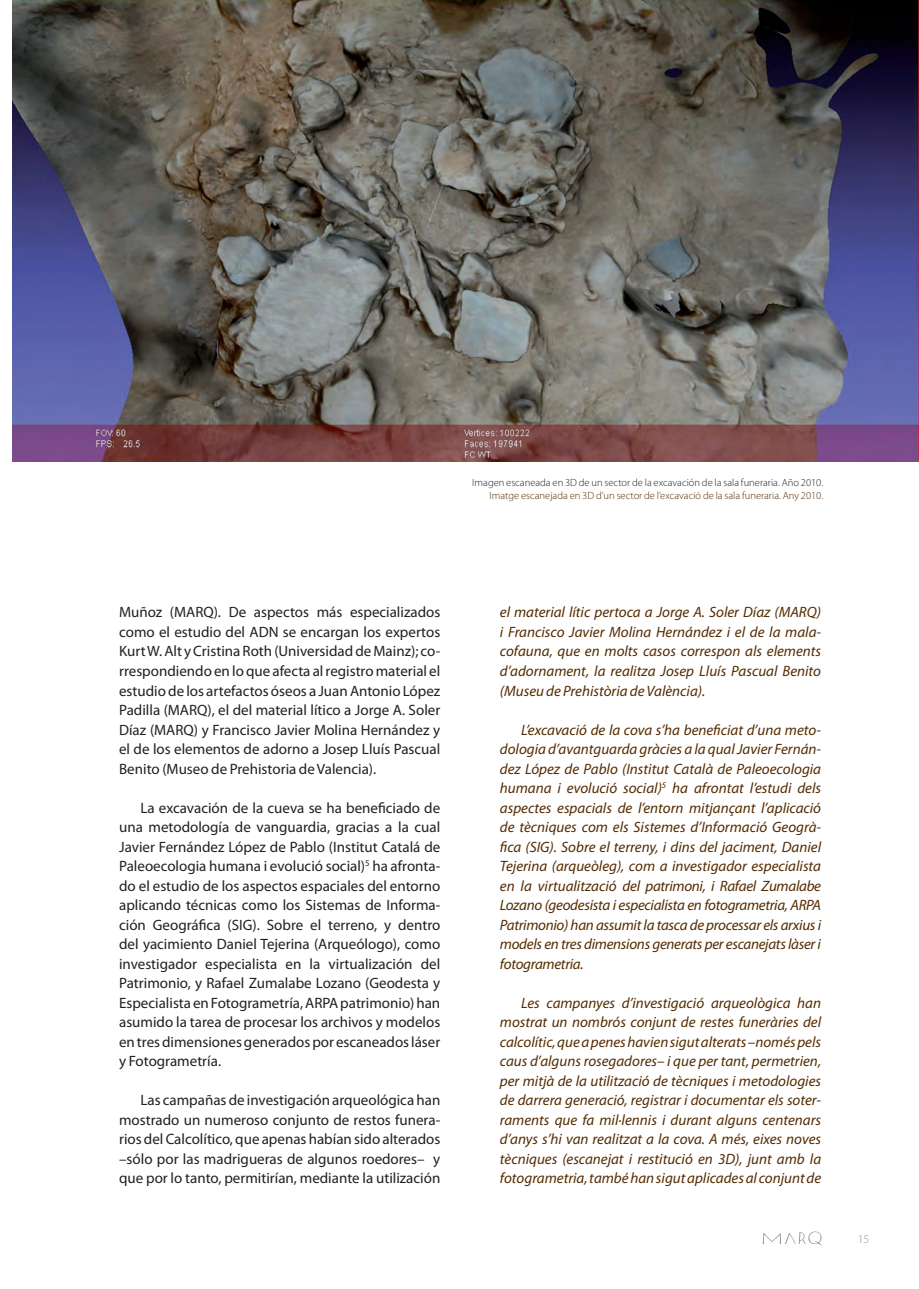
<style>
.page{position:relative;width:919px;height:1289px;background:#fff}
.page>*{position:absolute;margin:0;border:0;box-sizing:border-box;transform-origin:0 0}
.t1{font:italic 15px/19.5px "Myriad Pro";color:#552b00;text-align:justify}
.t2{font:15px/19.5px "Myriad Pro";color:#231f20;text-align:justify}
.t3{font:300 12px "Myriad Pro";color:#939598}
.t4{font:300 10.5px "Myriad Pro";color:#231f20}
.t5{font:300 10.5px "Myriad Pro";color:#552b00}
</style>
<div class="page">
<svg style="left:762px;top:1231px;width:59px;height:14px"></svg>
<img style="left:13px;top:0;width:905px;height:462px">
<p class="t4" style="left:472px;top:476px;width:352px">Imagen escaneada en 3D de un sector de la excavación de la sala funeraria. Año 2010.</p>
<p class="t5" style="left:489px;top:489px;width:335px">Imatge escanejada en 3D d’un sector de l’excavació de la sala funeraria. Any 2010.</p>
<p class="t2" style="left:119px;top:602px;width:323px">Muñoz (MARQ). De aspectos más especializados como el estudio del ADN se encargan los expertos Kurt W. Alt y Cristina Roth (Universidad de Mainz); co&shy;rrespondiendo en lo que afecta al registro material el estudio de los artefactos óseos a Juan Antonio López Padilla (MARQ), el del material lítico a Jorge A. Soler Díaz (MARQ) y Francisco Javier Molina Hernández y el de los elementos de adorno a Josep Lluís Pascual Benito (Museo de Prehistoria de Valencia).</p>
<p class="t2" style="left:119px;top:797px;width:323px;text-indent:21px">La excavación de la cueva se ha beneficiado de una metodología de vanguardia, gracias a la cual Javier Fernández López de Pablo (Institut Catalá de Paleoecologia humana i evolució social)<sup>5</sup> ha afronta&shy;do el estudio de los aspectos espaciales del entorno aplicando técnicas como los Sistemas de Informa&shy;ción Geográfica (SIG). Sobre el terreno, y dentro del yacimiento Daniel Tejerina (Arqueólogo), como investigador especialista en la virtualización del Patrimonio, y Rafael Zumalabe Lozano (Geodesta y Especialista en Fotogrametría, ARPA patrimonio) han asumido la tarea de procesar los archivos y modelos en tres dimensiones generados por escaneados láser y Fotogrametría.</p>
<p class="t2" style="left:119px;top:1090px;width:323px;text-indent:21px">Las campañas de investigación arqueológica han mostrado un numeroso conjunto de restos funera&shy;rios del Calcolítico, que apenas habían sido alterados –sólo por las madrigueras de algunos roedores– y que por lo tanto, permitirían, mediante la utilización</p>
<p class="t1" style="left:500px;top:602px;width:323px">el material lític pertoca a Jorge A. Soler Díaz (MARQ) i Francisco Javier Molina Hernández i el de la mala&shy;cofauna, que en molts casos correspon als elements d’adornament, la realitza Josep Lluís Pascual Benito (Museu de Prehistòria de València).</p>
<p class="t1" style="left:500px;top:719px;width:323px;text-indent:21px">L’excavació de la cova s’ha beneficiat d’una meto&shy;dologia d’avantguarda gràcies a la qual Javier Fernán&shy;dez López de Pablo (Institut Català de Paleoecologia humana i evolució social)<sup>5</sup> ha afrontat l’estudi dels aspectes espacials de l’entorn mitjançant l’aplicació de tècniques com els Sistemes d’Informació Geogrà&shy;fica (SIG). Sobre el terreny, i dins del jaciment, Daniel Tejerina (arqueòleg), com a investigador especialista en la virtualització del patrimoni, i Rafael Zumalabe Lozano (geodesista i especialista en fotogrametria, ARPA Patrimonio) han assumit la tasca de processar els arxius i models en tres dimensions generats per escanejats làser i fotogrametria.</p>
<p class="t1" style="left:500px;top:992px;width:323px;text-indent:21px">Les campanyes d’investigació arqueològica han mostrat un nombrós conjunt de restes funeràries del calcolític, que a penes havien sigut alterats –només pels caus d’alguns rosegadores– i que per tant, permetrien, per mitjà de la utilització de tècniques i metodologies de darrera generació, registrar i documentar els soter&shy;raments que fa mil·lennis i durant alguns centenars d’anys s’hi van realitzat a la cova. A més, eixes noves tècniques (escanejat i restitució en 3D), junt amb la fotogrametria, també han sigut aplicades al conjunt de</p>
<p class="t3" style="left:857px;top:1231px;width:13px">15</p>
</div>
